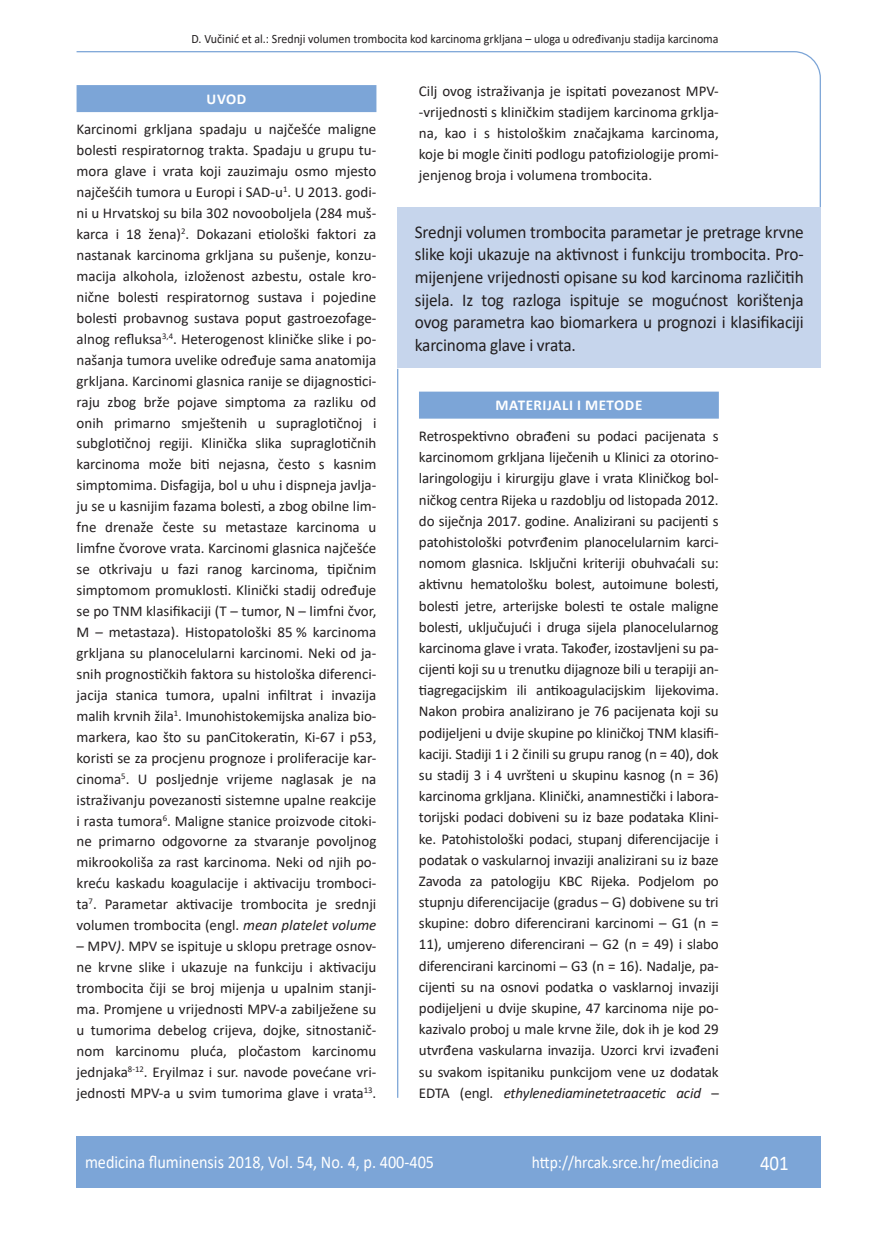
<style>
.page{position:relative;width:872px;height:1234px;background:#fff}
.page>*{position:absolute;margin:0;border:0;box-sizing:border-box;transform-origin:0 0}
.t1{font:21px "Calibri";color:#fff;scale:.9 1}
.t2{font:18px/22.5px "Calibri";letter-spacing:-.01em;color:#231f20;text-align:justify;scale:.96 1}
.t3{font:18px "Calibri";color:#fff;scale:.9 1}
.t4{font:17.25px "Calibri";color:#fff;scale:.9 1}
.t5{font:15px/21px "Calibri";color:#231f20;text-align:justify}
.t6{font:700 15px "Calibri";letter-spacing:.04em;color:#fff}
.t7{font:12.75px "Calibri";color:#231f20;scale:.94 1}
.s1{font-style:italic}
</style>
<div class="page">
<svg style="left:76px;top:51px;width:745px;height:275px"></svg>
<hr style="left:397px;top:369px;width:1px;height:728px;background:#7ca5d7">
<div style="left:77px;top:1135px;width:744px;height:51px;background:#7ca5d7"></div>
<div style="left:77px;top:85px;width:299px;height:27px;background:#7ca5d7"></div>
<div style="left:398px;top:207px;width:423px;height:161px;background:#c6d5ec"></div>
<div style="left:419px;top:391px;width:300px;height:27px;background:#7ca5d7"></div>
<p class="t7" style="left:191px;top:29px;width:562px">D. Vučinić et al.: Srednji volumen trombocita kod karcinoma grkljana – uloga u određivanju stadija karcinoma</p>
<p class="t6" style="left:207px;top:88px;width:41px">UVOD</p>
<p class="t5" style="left:77px;top:118px;width:301px">Karcinomi grkljana spadaju u najčešće maligne bolesti respiratornog trakta. Spadaju u grupu tu&shy;mora glave i vrata koji zauzimaju osmo mjesto najčešćih tumora u Europi i SAD-u<sup>1</sup>. U 2013. godi&shy;ni u Hrvatskoj su bila 302 novooboljela (284 muš&shy;karca i 18 žena)<sup>2</sup>. Dokazani etiološki faktori za nastanak karcinoma grkljana su pušenje, konzu&shy;macija alkohola, izloženost azbestu, ostale kro&shy;nične bolesti respiratornog sustava i pojedine bolesti probavnog sustava poput gastroezofage&shy;alnog refluksa<sup>3,4</sup>. Heterogenost kliničke slike i po&shy;našanja tumora uvelike određuje sama anatomija grkljana. Karcinomi glasnica ranije se dijagnostici&shy;raju zbog brže pojave simptoma za razliku od onih primarno smještenih u supraglotičnoj i subglotičnoj regiji. Klinička slika supraglotičnih karcinoma može biti nejasna, često s kasnim simptomima. Disfagija, bol u uhu i dispneja javlja&shy;ju se u kasnijim fazama bolesti, a zbog obilne lim&shy;fne drenaže česte su metastaze karcinoma u limfne čvorove vrata. Karcinomi glasnica najčešće se otkrivaju u fazi ranog karcinoma, tipičnim simptomom promuklosti. Klinički stadij određuje se po TNM klasifikaciji (T – tumor, N – limfni čvor, M – metastaza). Histopatološki 85 % karcinoma grkljana su planocelularni karcinomi. Neki od ja&shy;snih prognostičkih faktora su histološka diferenci&shy;jacija stanica tumora, upalni infiltrat i invazija malih krvnih žila<sup>1</sup>. Imunohistokemijska analiza bio&shy;markera, kao što su panCitokeratin, Ki-67 i p53, koristi se za procjenu prognoze i proliferacije kar&shy;cinoma<sup>5</sup>. U posljednje vrijeme naglasak je na istraživanju povezanosti sistemne upalne reakcije i rasta tumora<sup>6</sup>. Maligne stanice proizvode citoki&shy;ne primarno odgovorne za stvaranje povoljnog mikrookoliša za rast karcinoma. Neki od njih po&shy;kreću kaskadu koagulacije i aktivaciju tromboci&shy;ta<sup>7</sup>. Parametar aktivacije trombocita je srednji volumen trombocita (engl. <span class="s1">mean platelet volume</span></p>
<p class="t5" style="left:77px;top:935px;width:301px">– MPV<span class="s1">)</span>. MPV se ispituje u sklopu pretrage osnov&shy;ne krvne slike i ukazuje na funkciju i aktivaciju trombocita čiji se broj mijenja u upalnim stanji&shy;ma. Promjene u vrijednosti MPV-a zabilježene su u tumorima debelog crijeva, dojke, sitnostanič&shy;nom karcinomu pluća, pločastom karcinomu jednjaka<sup>8-12</sup>. Eryilmaz i sur. navode povećane vri&shy;jednosti MPV-a u svim tumorima glave i vrata<sup>13</sup>.</p>
<p class="t5" style="left:419px;top:81px;width:301px">Cilj ovog istraživanja je ispitati povezanost MPV--vrijednosti s kliničkim stadijem karcinoma grklja&shy;na, kao i s histološkim značajkama karcinoma, koje bi mogle činiti podlogu patofiziologije promi&shy;jenjenog broja i volumena trombocita.</p>
<p class="t2" style="left:415px;top:220px;width:407px">Srednji volumen trombocita parametar je pretrage krvne slike koji ukazuje na aktivnost i funkciju trombocita. Pro&shy;mijenjene vrijednosti opisane su kod karcinoma različitih sijela. Iz tog razloga ispituje se mogućnost korištenja ovog parametra kao biomarkera u prognozi i klasifikaciji karcinoma glave i vrata.</p>
<p class="t6" style="left:495px;top:395px;width:148px">MATERIJALI I METODE</p>
<p class="t5" style="left:419px;top:425px;width:301px">Retrospektivno obrađeni su podaci pacijenata s karcinomom grkljana liječenih u Klinici za otorino&shy;laringologiju i kirurgiju glave i vrata Kliničkog bol&shy;ničkog centra Rijeka u razdoblju od listopada 2012. do siječnja 2017. godine. Analizirani su pacijenti s patohistološki potvrđenim planocelularnim karci&shy;nomom glasnica. Isključni kriteriji obuhvaćali su: aktivnu hematološku bolest, autoimune bolesti, bolesti jetre, arterijske bolesti te ostale maligne bolesti, uključujući i druga sijela planocelularnog karcinoma glave i vrata. Također, izostavljeni su pa&shy;cijenti koji su u trenutku dijagnoze bili u terapiji an&shy;tiagregacijskim ili antikoagulacijskim lijekovima.<br>Nakon probira analizirano je 76 pacijenata koji su podijeljeni u dvije skupine po kliničkoj TNM klasifi&shy;kaciji. Stadiji 1 i 2 činili su grupu ranog (n = 40), dok su stadij 3 i 4 uvršteni u skupinu kasnog (n = 36) karcinoma grkljana. Klinički, anamnestički i labora&shy;torijski podaci dobiveni su iz baze podataka Klini&shy;ke. Patohistološki podaci, stupanj diferencijacije i podatak o vaskularnoj invaziji analizirani su iz baze Zavoda za patologiju KBC Rijeka. Podjelom po stupnju diferencijacije (gradus – G) dobivene su tri skupine: dobro diferencirani karcinomi – G1 (n = 11), umjereno diferencirani – G2 (n = 49) i slabo diferencirani karcinomi – G3 (n = 16). Nadalje, pa&shy;cijenti su na osnovi podatka o vasklarnoj invaziji podijeljeni u dvije skupine, 47 karcinoma nije po&shy;kazivalo proboj u male krvne žile, dok ih je kod 29 utvrđena vaskularna invazija. Uzorci krvi izvađeni su svakom ispitaniku punkcijom vene uz dodatak EDTA (engl. <span class="s1">ethylenediaminetetraacetic acid</span> –</p>
<p class="t3" style="left:85px;top:1149px;width:389px">medicina fluminensis 2018, Vol. 54, No. 4, p. 400-405</p>
<p class="t4" style="left:532px;top:1150px;width:209px">http://hrcak.srce.hr/medicina</p>
<h1 class="t1" style="left:760px;top:1147px;width:33px">401</h1>
</div>
